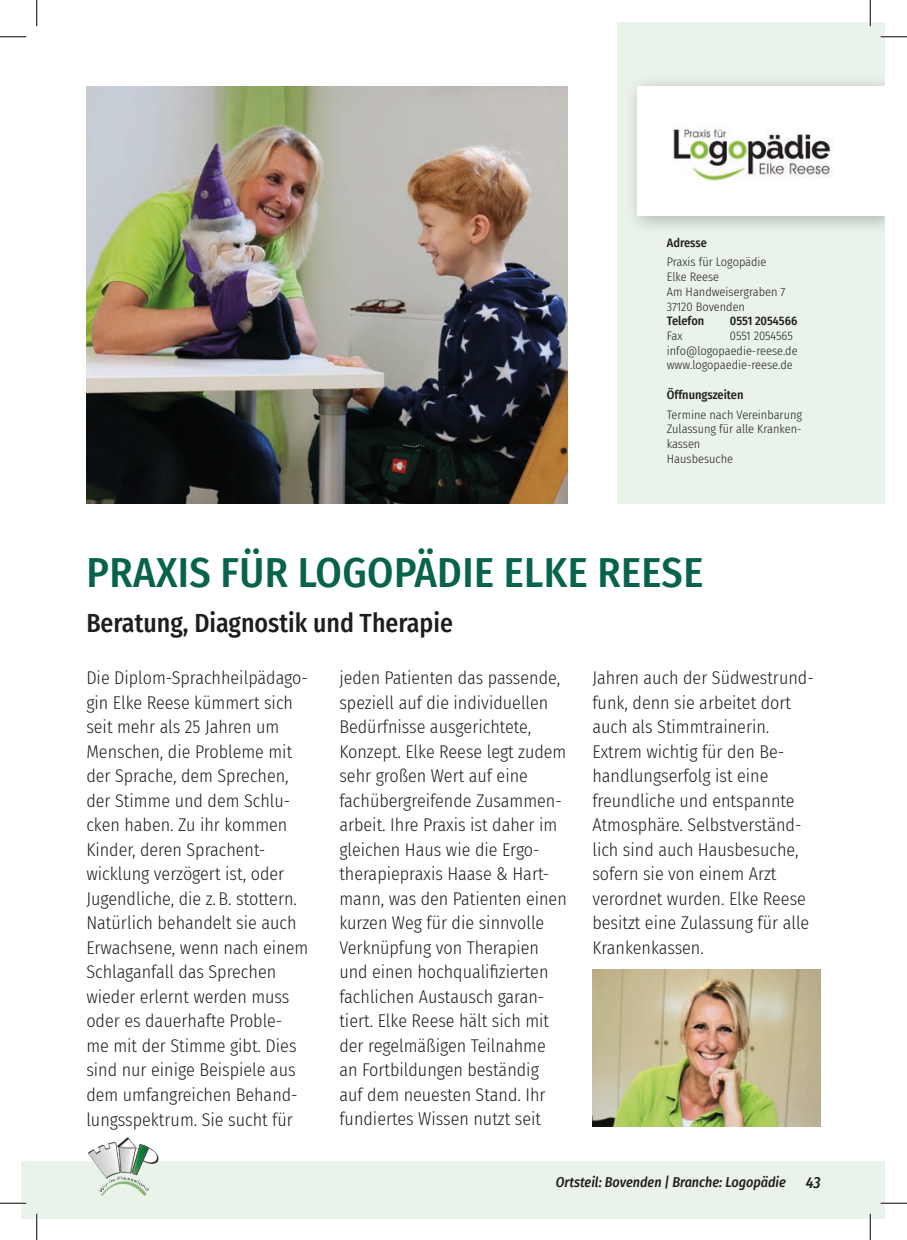
<style>
.page{position:relative;width:907px;height:1240px;background:#fff}
.page>*{position:absolute;margin:0;border:0;box-sizing:border-box;transform-origin:0 0}
.t1{font:500 42px "Fira Sans Condensed";letter-spacing:.01em;color:#07634b}
.t2{font:500 26.25px "Fira Sans Condensed";color:#1d1d1b}
.t3{font:300 18.38px/24.5px "Fira Sans Condensed";color:#1d1d1b}
.t4{font:italic 500 15.75px "Fira Sans Condensed";color:#1d1d1b}
.t5{font:italic 500 14px "Fira Sans Condensed";color:#1d1d1b}
.t6{font:300 12.25px/14.7px "Fira Sans Condensed";color:#1d1d1b}
.t7{font:500 12.25px "Fira Sans Condensed";color:#1d1d1b}
</style>
<div class="page">
<div style="left:22px;top:1160px;width:15px;height:57px;background:#e9f3e9"></div>
<div style="left:37px;top:1160px;width:848px;height:57px;background:#e9f3e9"></div>
<img style="left:86px;top:1137px;width:75px;height:59px">
<img style="left:86px;top:86px;width:482px;height:417px">
<img style="left:592px;top:969px;width:229px;height:157px">
<div style="left:617px;top:22px;width:268px;height:481px;background:#e9f3e9"></div>
<div style="left:624px;top:73px;width:261px;height:162px;background:#1d1d1b;opacity:.3"></div>
<div style="left:637px;top:86px;width:248px;height:129px;background:#fff"></div>
<img style="left:673px;top:129px;width:159px;height:53px">
<hr style="left:881px;top:36px;width:26px;height:2px;background:#fff">
<hr style="left:0;top:1201px;width:26px;height:3px;background:#fff">
<hr style="left:881px;top:1201px;width:26px;height:3px;background:#fff">
<hr style="left:36px;top:1213px;width:2px;height:26px;background:#fff">
<hr style="left:869px;top:0;width:2px;height:26px;background:#fff">
<hr style="left:869px;top:1213px;width:2px;height:26px;background:#fff">
<svg style="left:0;top:36px;width:26px;height:1px"></svg>
<svg style="left:881px;top:36px;width:26px;height:1px"></svg>
<svg style="left:0;top:1202px;width:26px;height:1px"></svg>
<svg style="left:881px;top:1202px;width:26px;height:1px"></svg>
<svg style="left:36px;top:0;width:1px;height:26px"></svg>
<svg style="left:36px;top:1213px;width:1px;height:26px"></svg>
<svg style="left:870px;top:0;width:1px;height:26px"></svg>
<svg style="left:870px;top:1213px;width:1px;height:26px"></svg>
<p class="t7" style="left:667px;top:233px;width:42px">Adresse</p>
<p class="t6" style="left:667px;top:255px;width:120px">Praxis für Logopädie<br>Elke Reese<br>Am Handweisergraben 7<br>37120 Bovenden</p>
<p class="t7" style="left:667px;top:311px;width:39px">Telefon</p>
<p class="t7" style="left:730px;top:311px;width:69px">0551 2054566</p>
<p class="t6" style="left:667px;top:328px;width:17px">Fax</p>
<p class="t6" style="left:667px;top:328px;width:132px;text-indent:63px">0551 2054565 info@logopaedie-reese.de www.logopaedie-reese.de</p>
<p class="t7" style="left:667px;top:385px;width:78px">Öffnungszeiten</p>
<p class="t6" style="left:667px;top:407px;width:137px">Termine nach Vereinbarung<br>Zulassung für alle Kranken&shy;kassen<br>Hausbesuche</p>
<h1 class="t1" style="left:87px;top:539px;width:618px">PRAXIS FÜR LOGOPÄDIE ELKE REESE</h1>
<h2 class="t2" style="left:86px;top:602px;width:368px">Beratung, Diagnostik und Therapie</h2>
<p class="t3" style="left:86px;top:665px;width:224px">Die Diplom-Sprachheilpädago&shy;gin Elke Reese kümmert sich seit mehr als 25 Jahren um<br>Menschen, die Probleme mit der Sprache, dem Sprechen, der Stimme und dem Schlu&shy;cken haben. Zu ihr kommen<br>Kinder, deren Sprachent&shy;wicklung verzögert ist, oder<br>Jugendliche, die z. B. stottern.<br>Natürlich behandelt sie auch<br>Erwachsene, wenn nach einem<br>Schlaganfall das Sprechen wieder erlernt werden muss oder es dauerhafte Proble&shy;me mit der Stimme gibt. Dies sind nur einige Beispiele aus dem umfangreichen Behand&shy;lungsspektrum. Sie sucht für</p>
<p class="t3" style="left:339px;top:665px;width:229px">jeden Patienten das passende, speziell auf die individuellen<br>Bedürfnisse ausgerichtete,<br>Konzept. Elke Reese legt zudem sehr großen Wert auf eine fachübergreifende Zusammen&shy;arbeit. Ihre Praxis ist daher im gleichen Haus wie die Ergo&shy;therapiepraxis Haase &amp; Hart&shy;mann, was den Patienten einen kurzen Weg für die sinnvolle<br>Verknüpfung von Therapien und einen hochqualifizierten fachlichen Austausch garan&shy;tiert. Elke Reese hält sich mit der regelmäßigen Teilnahme an Fortbildungen beständig auf dem neuesten Stand. Ihr fundiertes Wissen nutzt seit</p>
<p class="t3" style="left:592px;top:665px;width:223px">Jahren auch der Südwestrund&shy;funk, denn sie arbeitet dort auch als Stimmtrainerin.<br>Extrem wichtig für den Be&shy;handlungserfolg ist eine freundliche und entspannte<br>Atmosphäre. Selbstverständ&shy;lich sind auch Hausbesuche, sofern sie von einem Arzt verordnet wurden. Elke Reese besitzt eine Zulassung für alle<br>Krankenkassen.</p>
<p class="t5" style="left:556px;top:1170px;width:232px">Ortsteil: Bovenden | Branche: Logopädie</p>
<p class="t4" style="left:806px;top:1170px;width:16px">43</p>
</div>
